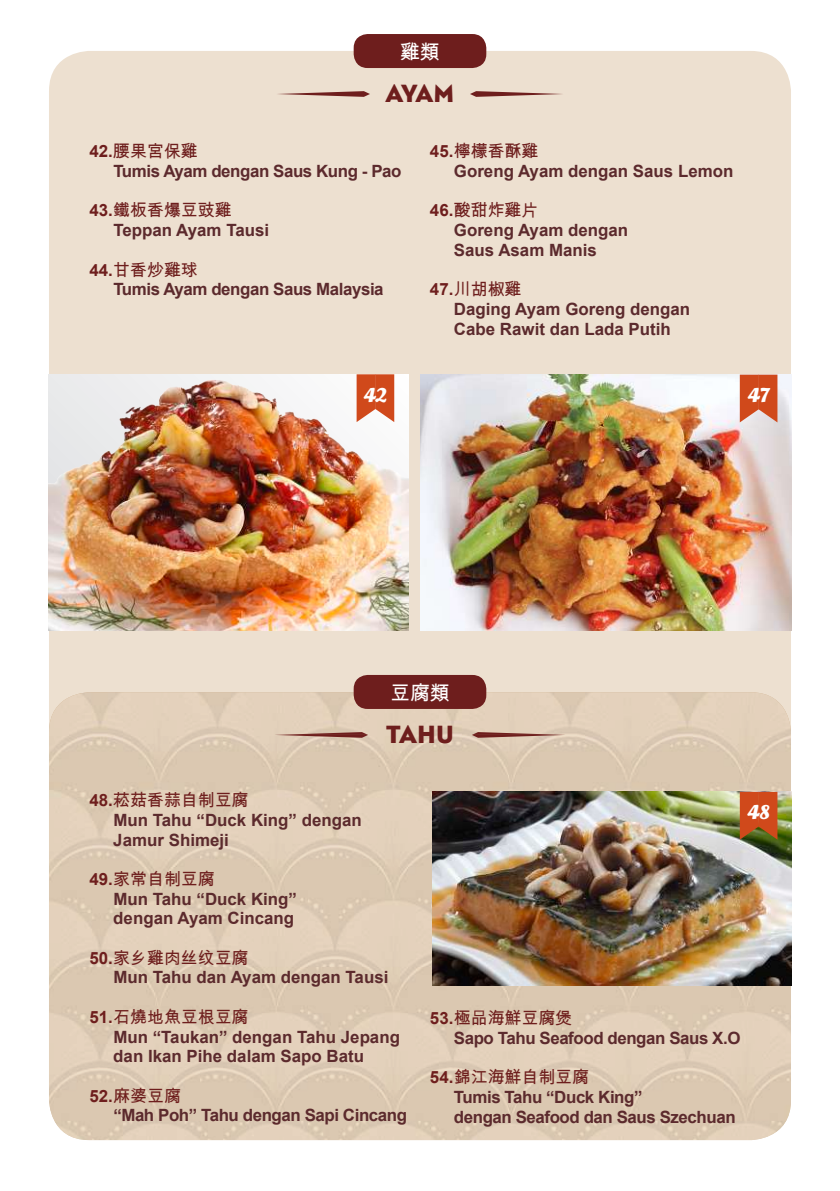
<style>
.page{position:relative;width:840px;height:1191px;background:#fff}
.page>*{position:absolute;margin:0;border:0;box-sizing:border-box;transform-origin:0 0}
.t1{font:25.4px "Eagle";letter-spacing:-.035em;color:#6e1e1d}
.t2{font:700 20px "Oleo Script";color:#fff}
.t3{font:19.8px "Arial Unicode MS";color:#fff}
.t4{font:700 16.8px/19.6px "Arial";color:#5c2a2d}
.t5{font:700 16.8px/19.6px "Arial";letter-spacing:-.025em;color:#5c2a2d}
.t6{font:16.8px "Arial Unicode MS";color:#6e1e1d}
.s1{font-family:"Arial";font-weight:700}
</style>
<div class="page">
<div style="left:49px;top:51px;width:741px;height:1089px;background:#ede0d0;border-radius:40px"></div>
<div style="left:353px;top:34px;width:133px;height:34px;background:#6e1e1d;border-radius:14px"></div>
<svg style="left:470px;top:91px;width:92px;height:6px"></svg>
<svg style="left:278px;top:91px;width:92px;height:6px"></svg>
<img style="left:49px;top:374px;width:359px;height:256px">
<img style="left:420px;top:374px;width:371px;height:256px">
<svg style="left:356px;top:374px;width:38px;height:48px;background:#d6643e"></svg>
<svg style="left:739px;top:375px;width:38px;height:47px;background:#d3603a"></svg>
<img style="left:49px;top:692px;width:741px;height:448px">
<div style="left:353px;top:675px;width:133px;height:34px;background:#6e1e1d;border-radius:14px"></div>
<svg style="left:471px;top:732px;width:94px;height:6px"></svg>
<svg style="left:274px;top:732px;width:94px;height:6px"></svg>
<img style="left:432px;top:792px;width:359px;height:193px">
<svg style="left:739px;top:792px;width:38px;height:47px;background:#be4e1d"></svg>
<p class="t3" style="left:400px;top:37px;width:41px">雞類</p>
<h1 class="t1" style="left:385px;top:79px;width:70px">AYAM</h1>
<p class="t6" style="left:89px;top:139px;width:110px"><span class="s1">42.</span>腰果宮保雞</p>
<p class="t5" style="left:113px;top:162px;width:289px">Tumis Ayam dengan Saus Kung - Pao</p>
<p class="t6" style="left:89px;top:198px;width:144px"><span class="s1">43.</span>鐵板香爆豆豉雞</p>
<p class="t4" style="left:113px;top:221px;width:157px">Teppan Ayam Tausi</p>
<p class="t6" style="left:89px;top:257px;width:110px"><span class="s1">44.</span>甘香炒雞球</p>
<p class="t5" style="left:113px;top:280px;width:272px">Tumis Ayam dengan Saus Malaysia</p>
<p class="t6" style="left:429px;top:139px;width:110px"><span class="s1">45.</span>檸檬香酥雞</p>
<p class="t4" style="left:453px;top:162px;width:281px">Goreng Ayam dengan Saus Lemon</p>
<p class="t6" style="left:429px;top:198px;width:110px"><span class="s1">46.</span>酸甜炸雞片</p>
<p class="t4" style="left:453px;top:221px;width:176px">Goreng Ayam dengan<br>Saus Asam Manis</p>
<p class="t6" style="left:429px;top:277px;width:93px"><span class="s1">47.</span>川胡椒雞</p>
<p class="t4" style="left:453px;top:300px;width:238px">Daging Ayam Goreng dengan<br>Cabe Rawit dan Lada Putih</p>
<p class="t2" style="left:364px;top:383px;width:24px">42</p>
<p class="t2" style="left:747px;top:383px;width:22px">47</p>
<p class="t3" style="left:390px;top:678px;width:61px">豆腐類</p>
<h1 class="t1" style="left:386px;top:720px;width:69px">TAHU</h1>
<p class="t6" style="left:89px;top:788px;width:160px"><span class="s1">48.</span>菘菇香蒜自制豆腐</p>
<p class="t4" style="left:113px;top:810px;width:250px">Mun Tahu “Duck King” dengan<br>Jamur Shimeji</p>
<p class="t6" style="left:89px;top:867px;width:127px"><span class="s1">49.</span>家常自制豆腐</p>
<p class="t4" style="left:113px;top:889px;width:185px">Mun Tahu “Duck King” dengan Ayam Cincang</p>
<p class="t6" style="left:89px;top:945px;width:160px"><span class="s1">50.</span>家乡雞肉丝纹豆腐</p>
<p class="t4" style="left:113px;top:968px;width:276px">Mun Tahu dan Ayam dengan Tausi</p>
<p class="t6" style="left:89px;top:1004px;width:160px"><span class="s1">51.</span>石燒地魚豆根豆腐</p>
<p class="t4" style="left:113px;top:1027px;width:288px">Mun “Taukan” dengan Tahu Jepang dan Ikan Pihe dalam Sapo Batu</p>
<p class="t6" style="left:89px;top:1083px;width:93px"><span class="s1">52.</span>麻婆豆腐</p>
<p class="t5" style="left:113px;top:1106px;width:295px">“Mah Poh” Tahu dengan Sapi Cincang</p>
<p class="t2" style="left:747px;top:800px;width:23px">48</p>
<p class="t6" style="left:429px;top:1006px;width:144px"><span class="s1">53.</span>極品海鮮豆腐煲</p>
<p class="t5" style="left:453px;top:1028px;width:288px">Sapo Tahu Seafood dengan Saus X.O</p>
<p class="t6" style="left:429px;top:1065px;width:160px"><span class="s1">54.</span>錦江海鮮自制豆腐</p>
<p class="t5" style="left:453px;top:1087px;width:283px">Tumis Tahu “Duck King”<br>dengan Seafood dan Saus Szechuan</p>
</div>
